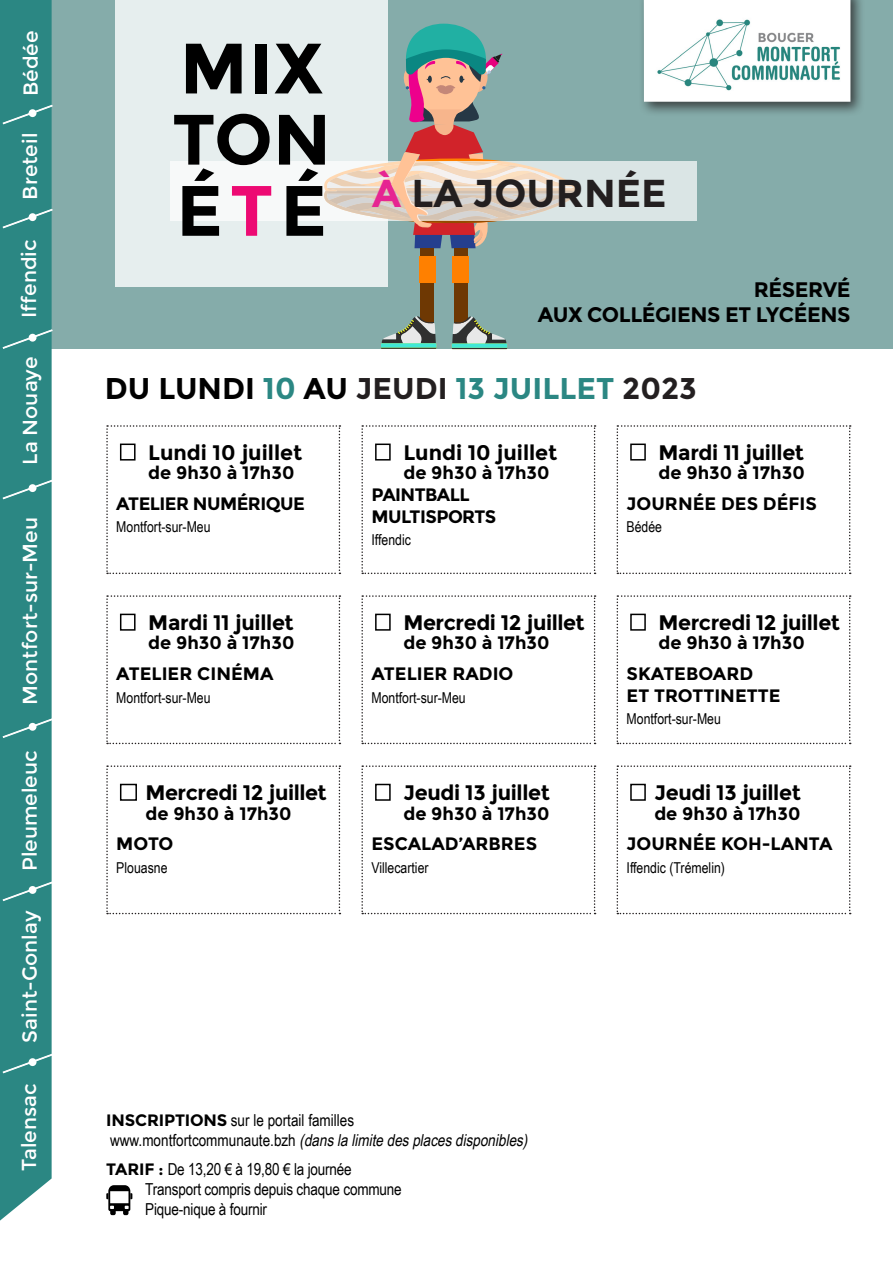
<style>
.page{position:relative;width:893px;height:1263px;background:#85acaa}
.page>*{position:absolute;margin:0;border:0;box-sizing:border-box;transform-origin:0 0}
.t1{font:700 71.1px "Montserrat";letter-spacing:.02em;color:#000}
.titre{font:700 38.85px "Montserrat";color:#231f20}
.t2{font:700 30px "Montserrat";color:#2b8783}
.date{font:700 21px "Montserrat";letter-spacing:-.02em;color:#000}
.date-2{font:700 21px "Montserrat";color:#000}
.communes{font:20.25px "Montserrat";color:#fff}
.t3{font:700 18px "Montserrat";color:#000}
.t4{font:700 18px "Montserrat";letter-spacing:-.03em;color:#000}
.paragraphe_normal{font:16.5px "Arial Narrow";letter-spacing:-.01em;color:#000}
.paragraphe_normal-2{font:italic 16.5px "Arial Narrow";color:#000}
.t5{font:15px "Arial Narrow";color:#000}
.s1{color:#ed0a73}
.s2{color:#e62592}
.s3{color:#000}
.s4{color:#231f20}
.s5{font-family:"Montserrat";font-weight:700}
.s6{font-style:normal}
</style>
<div class="page">
<div style="left:0;top:350px;width:893px;height:913px;background:#fff"></div>
<div style="left:116px;top:0;width:272px;height:287px;background:#e6eeee"></div>
<div style="left:454px;top:248px;width:13px;height:77px;background:#6e3803"></div>
<div style="left:452px;top:256px;width:17px;height:27px;background:#ff8000"></div>
<svg style="left:452px;top:316px;width:55px;height:33px"></svg>
<div style="left:421px;top:248px;width:13px;height:77px;background:#6e3803"></div>
<div style="left:419px;top:256px;width:17px;height:27px;background:#ff8000"></div>
<svg style="left:381px;top:316px;width:55px;height:33px"></svg>
<svg style="left:170px;top:161px;width:527px;height:60px;background:#eaf0f0"></svg>
<div style="left:0;top:0;width:52px;height:1220px;background:#2b8783"></div>
<svg style="left:3px;top:1054px;width:49px;height:19px"></svg>
<div style="left:29px;top:1058px;width:8px;height:8px;background:#fff;border-radius:50%"></div>
<svg style="left:3px;top:882px;width:49px;height:19px"></svg>
<div style="left:29px;top:886px;width:8px;height:8px;background:#fff;border-radius:50%"></div>
<svg style="left:3px;top:719px;width:49px;height:19px"></svg>
<div style="left:29px;top:723px;width:8px;height:8px;background:#fff;border-radius:50%"></div>
<svg style="left:3px;top:480px;width:49px;height:19px"></svg>
<div style="left:29px;top:484px;width:8px;height:8px;background:#fff;border-radius:50%"></div>
<svg style="left:3px;top:330px;width:50px;height:19px"></svg>
<div style="left:29px;top:334px;width:8px;height:8px;background:#fff;border-radius:50%"></div>
<svg style="left:3px;top:209px;width:50px;height:19px"></svg>
<div style="left:29px;top:213px;width:8px;height:8px;background:#fff;border-radius:50%"></div>
<svg style="left:3px;top:105px;width:50px;height:19px"></svg>
<div style="left:29px;top:109px;width:8px;height:8px;background:#fff;border-radius:50%"></div>
<svg style="left:324px;top:23px;width:255px;height:225px"></svg>
<div style="left:638px;top:0;width:227px;height:116px;background:#231f20;opacity:.75"></div>
<div style="left:644px;top:0;width:206px;height:102px;background:#fff"></div>
<img style="left:654px;top:15px;width:190px;height:79px">
<svg style="left:617px;top:765px;width:234px;height:149px"></svg>
<div style="left:630px;top:784px;width:16px;height:17px;border:2px solid #000"></div>
<svg style="left:106px;top:765px;width:234px;height:149px"></svg>
<div style="left:120px;top:784px;width:17px;height:17px;border:2px solid #000"></div>
<svg style="left:106px;top:425px;width:234px;height:149px"></svg>
<div style="left:120px;top:443px;width:16px;height:18px;border:2px solid #000"></div>
<svg style="left:361px;top:425px;width:235px;height:149px"></svg>
<div style="left:375px;top:443px;width:16px;height:18px;border:2px solid #000"></div>
<svg style="left:617px;top:425px;width:234px;height:149px"></svg>
<div style="left:630px;top:443px;width:16px;height:18px;border:2px solid #000"></div>
<svg style="left:106px;top:595px;width:234px;height:149px"></svg>
<div style="left:120px;top:614px;width:16px;height:17px;border:2px solid #000"></div>
<svg style="left:361px;top:595px;width:235px;height:149px"></svg>
<div style="left:375px;top:614px;width:16px;height:17px;border:2px solid #000"></div>
<svg style="left:617px;top:595px;width:234px;height:149px"></svg>
<div style="left:630px;top:614px;width:16px;height:17px;border:2px solid #000"></div>
<svg style="left:361px;top:765px;width:235px;height:149px"></svg>
<div style="left:375px;top:784px;width:16px;height:17px;border:2px solid #000"></div>
<svg style="left:106px;top:1185px;width:26px;height:30px"></svg>
<p class="communes" style="left:19px;top:96px;width:67px;rotate:-90deg">Bédée</p>
<p class="communes" style="left:18px;top:200px;width:68px;rotate:-90deg">Breteil</p>
<p class="communes" style="left:17px;top:318px;width:80px;rotate:-90deg">Iffendic</p>
<p class="communes" style="left:18px;top:465px;width:110px;rotate:-90deg">La Nouaye</p>
<p class="communes" style="left:18px;top:705px;width:189px;rotate:-90deg">Montfort-sur-Meu</p>
<p class="communes" style="left:18px;top:871px;width:122px;rotate:-90deg">Pleumeleuc</p>
<p class="communes" style="left:18px;top:1042px;width:133px;rotate:-90deg">Saint-Gonlay</p>
<p class="communes" style="left:17px;top:1171px;width:89px;rotate:-90deg">Talensac</p>
<p class="t1" style="left:180px;top:26px;width:145px">MIX</p>
<p class="t1" style="left:172px;top:97px;width:160px">TON</p>
<p class="t1" style="left:176px;top:168px;width:152px">É<span class="s1">T</span>É</p>
<p class="titre" style="left:372px;top:170px;width:296px"><span class="s2">À</span> LA JOURNÉE</p>
<p class="date" style="left:754px;top:277px;width:98px">RÉSERVÉ</p>
<p class="date" style="left:538px;top:302px;width:314px">AUX COLLÉGIENS ET LYCÉENS</p>
<p class="t2" style="left:105px;top:371px;width:593px"><span class="s3">DU LUNDI</span> 10 <span class="s3">AU</span> <span class="s4">JEUDI</span> 13 JUILLET <span class="s4">2023</span></p>
<p class="date-2" style="left:148px;top:440px;width:155px">Lundi 10 juillet</p>
<p class="t3" style="left:148px;top:462px;width:148px">de 9h30 à 17h30</p>
<p class="t4" style="left:116px;top:493px;width:190px">ATELIER NUMÉRIQUE</p>
<p class="t5" style="left:116px;top:516px;width:96px">Montfort-sur-Meu</p>
<p class="date" style="left:148px;top:610px;width:147px">Mardi 11 juillet</p>
<p class="t3" style="left:148px;top:632px;width:148px">de 9h30 à 17h30</p>
<p class="t3" style="left:116px;top:663px;width:159px">ATELIER CINÉMA</p>
<p class="t5" style="left:116px;top:686px;width:96px">Montfort-sur-Meu</p>
<p class="date" style="left:145px;top:780px;width:183px">Mercredi 12 juillet</p>
<p class="t3" style="left:145px;top:802px;width:148px">de 9h30 à 17h30</p>
<p class="t3" style="left:116px;top:833px;width:59px">MOTO</p>
<p class="t5" style="left:116px;top:856px;width:53px">Plouasne</p>
<p class="date-2" style="left:403px;top:440px;width:155px">Lundi 10 juillet</p>
<p class="t3" style="left:403px;top:462px;width:148px">de 9h30 à 17h30</p>
<p class="t4" style="left:371px;top:484px;width:100px">PAINTBALL</p>
<p class="t4" style="left:371px;top:505px;width:126px">MULTISPORTS</p>
<p class="t5" style="left:371px;top:529px;width:41px">Iffendic</p>
<p class="date" style="left:403px;top:610px;width:183px">Mercredi 12 juillet</p>
<p class="t3" style="left:403px;top:632px;width:148px">de 9h30 à 17h30</p>
<p class="t3" style="left:371px;top:663px;width:144px">ATELIER RADIO</p>
<p class="t5" style="left:371px;top:686px;width:96px">Montfort-sur-Meu</p>
<p class="date" style="left:403px;top:780px;width:148px">Jeudi 13 juillet</p>
<p class="t3" style="left:403px;top:802px;width:148px">de 9h30 à 17h30</p>
<p class="t3" style="left:371px;top:833px;width:167px">ESCALAD’ARBRES</p>
<p class="t5" style="left:371px;top:856px;width:59px">Villecartier</p>
<p class="date" style="left:659px;top:440px;width:147px">Mardi 11 juillet</p>
<p class="t3" style="left:659px;top:462px;width:148px">de 9h30 à 17h30</p>
<p class="t3" style="left:627px;top:493px;width:192px">JOURNÉE DES DÉFIS</p>
<p class="t5" style="left:627px;top:516px;width:37px">Bédée</p>
<p class="date" style="left:659px;top:610px;width:183px">Mercredi 12 juillet</p>
<p class="t3" style="left:659px;top:632px;width:148px">de 9h30 à 17h30</p>
<p class="t3" style="left:627px;top:663px;width:128px">SKATEBOARD</p>
<p class="t3" style="left:627px;top:684px;width:155px">ET TROTTINETTE</p>
<p class="t5" style="left:627px;top:708px;width:96px">Montfort-sur-Meu</p>
<p class="date" style="left:654px;top:780px;width:148px">Jeudi 13 juillet</p>
<p class="t3" style="left:654px;top:802px;width:148px">de 9h30 à 17h30</p>
<p class="t3" style="left:627px;top:833px;width:207px">JOURNÉE KOH-LANTA</p>
<p class="t5" style="left:627px;top:856px;width:100px">Iffendic (Trémelin)</p>
<p class="paragraphe_normal" style="left:106px;top:1108px;width:249px"><span class="s5">INSCRIPTIONS</span> sur le portail familles</p>
<p class="paragraphe_normal-2" style="left:110px;top:1128px;width:423px"><span class="s6">www . m o n tfo rt c o m m u n a u t e . b z h</span> (danslalimitedesplacesdisponibles)</p>
<p class="paragraphe_normal" style="left:106px;top:1157px;width:247px"><span class="s5">TARIF :</span> De 13,20 € à 19,80 € la journée</p>
<p class="paragraphe_normal" style="left:145px;top:1177px;width:258px">Transport compris depuis chaque commune</p>
<p class="paragraphe_normal" style="left:145px;top:1196px;width:123px">Pique-nique à fournir</p>
</div>
